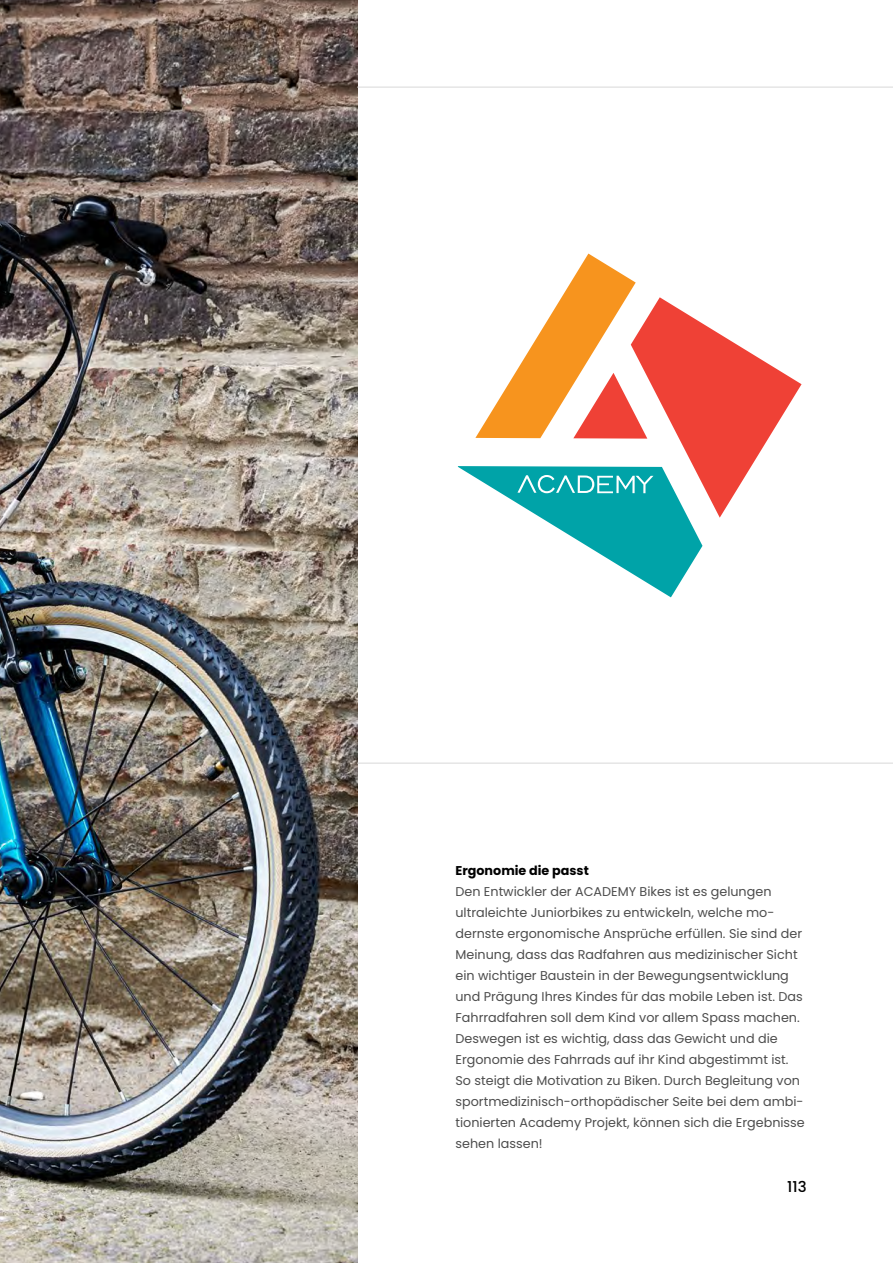
<style>
.page{position:relative;width:893px;height:1263px;background:#fff}
.page>*{position:absolute;margin:0;border:0;box-sizing:border-box;transform-origin:0 0}
.t1{font:500 15px "Poppins";color:#000}
.t2{font:12.75px/21px "Poppins";color:#4d4d4d}
.t3{font:700 12.75px "Poppins";color:#000}
</style>
<div class="page">
<img style="left:0;top:0;width:357px;height:1263px">
<hr style="left:357px;top:762px;width:536px;height:2px;background:#d9d9d9">
<hr style="left:357px;top:86px;width:536px;height:2px;background:#d9d9d9">
<svg style="left:458px;top:254px;width:343px;height:343px"></svg>
<p class="t3" style="left:455px;top:863px;width:135px">Ergonomie die passt</p>
<p class="t2" style="left:455px;top:881px;width:351px">Den Entwickler der ACADEMY Bikes ist es gelungen ultraleichte Juniorbikes zu entwickeln, welche mo&shy;dernste ergonomische Ansprüche erfüllen. Sie sind der Meinung, dass das Radfahren aus medizinischer Sicht ein wichtiger Baustein in der Bewegungsentwicklung und Prägung Ihres Kindes für das mobile Leben ist. Das Fahrradfahren soll dem Kind vor allem Spass machen.<br>Deswegen ist es wichtig, dass das Gewicht und die Ergonomie des Fahrrads auf ihr Kind abgestimmt ist.<br>So steigt die Motivation zu Biken. Durch Begleitung von sportmedizinisch-orthopädischer Seite bei dem ambi&shy;tionierten Academy Projekt, können sich die Ergebnisse sehen lassen!</p>
<p class="t1" style="left:787px;top:1178px;width:21px">113</p>
</div>
